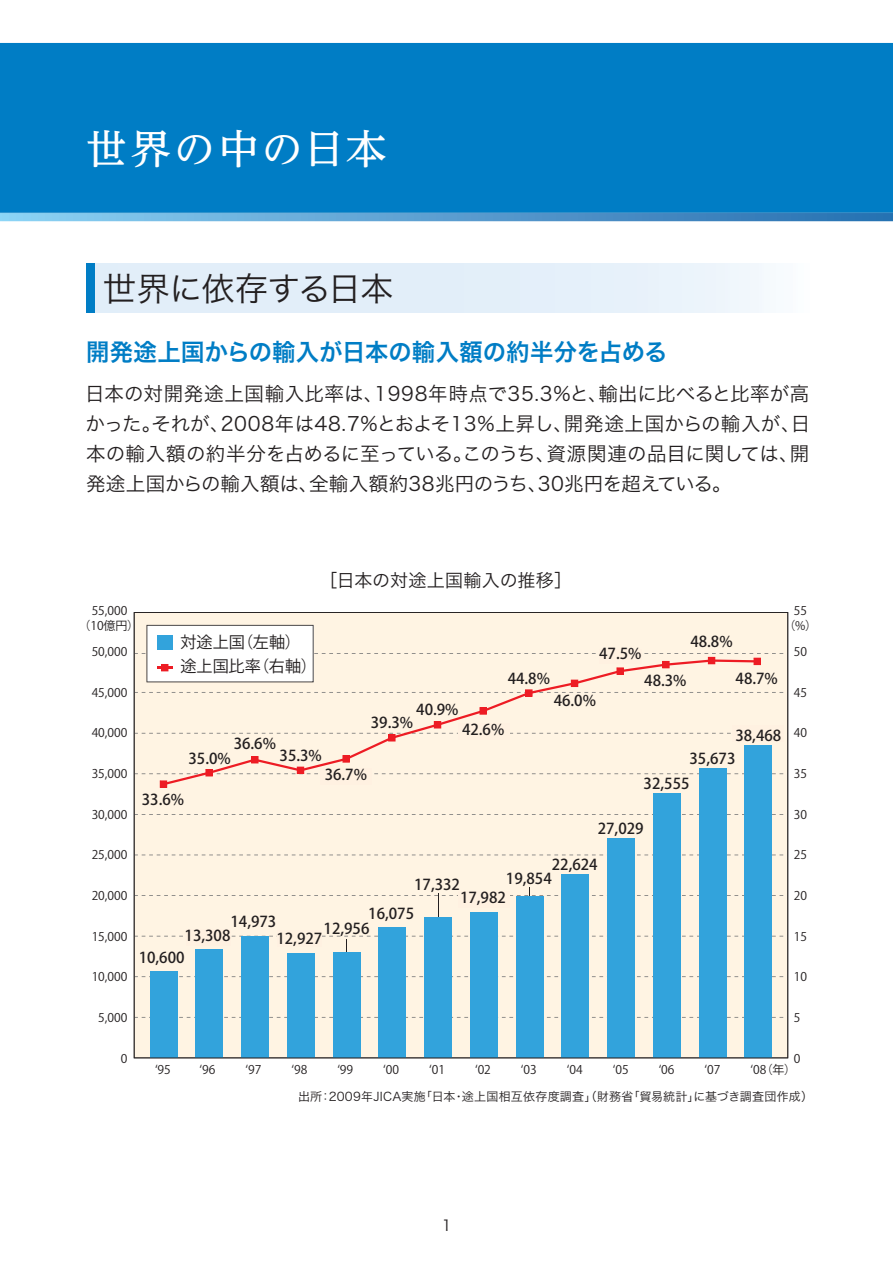
<style>
.page{position:relative;width:893px;height:1263px;background:#fff}
.page>*{position:absolute;margin:0;border:0;box-sizing:border-box;transform-origin:0 0}
.t1{font:40.5px "UD Reimin Pro Medium 90 pv RKSJ H";letter-spacing:.08em;color:#fff}
.t2{font:33px "Hira Kaku Pro W3 90 pv RKSJ H";letter-spacing:-.025em;color:#231f20}
.t3{font:24px "Hira Kaku Pro W6 90 pv RKSJ H";color:#007dc5}
.t4{font:19.5px/30px "Hira Kaku Pro W3 90 pv RKSJ H";letter-spacing:.005em;color:#231f20;text-align:justify}
.t5{font:18px "Hira Kaku Pro W3 90 pv RKSJ H";letter-spacing:.02em;color:#231f20}
.t6{font:16.05px/23.5px "Koz Go Pro Regular 90 pv RKSJ H";color:#231f20}
.t7{font:15px "Koz Go Pro Medium 90 pv RKSJ H";color:#231f20}
.t8{font:15px "Hira Kaku Pro W3 90 pv RKSJ H";color:#231f20}
.t9{font:12px/14.5px "Koz Go Pro Regular 90 pv RKSJ H";color:#231f20;text-align:center}
.t10{font:12px "Hira Kaku Pro W3 90 pv RKSJ H";letter-spacing:.02em;color:#231f20}
</style>
<div class="page">
<div style="left:86px;top:264px;width:723px;height:49px;background:linear-gradient(to right,#ddebf8,#eff6fc)"></div>
<div style="left:86px;top:264px;width:9px;height:49px;background:#007dc5"></div>
<div style="left:0;top:43px;width:892px;height:170px;background:#007dc5"></div>
<svg style="left:0;top:213px;width:892px;height:8px;background:#5a9fd0"></svg>
<svg style="left:134px;top:612px;width:654px;height:446px;background:#ccdcdd"></svg>
<h1 class="t1" style="left:86px;top:134px;width:302px">世界の中の日本</h1>
<h2 class="t2" style="left:103px;top:277px;width:292px">世界に依存する日本</h2>
<p class="t3" style="left:86px;top:343px;width:582px">開発途上国からの輸入が日本の輸入額の約半分を占める</p>
<p class="t4" style="left:85px;top:381px;width:726px">日本の対開発途上国輸入比率は、1998年時点で35.3%と、輸出に比べると比率が高かった。それが、2008年は48.7%とおよそ13%上昇し、開発途上国からの輸入が、日本の輸入額の約半分を占めるに至っている。このうち、資源関連の品目に関しては、開発途上国からの輸入額は、全輸入額約38兆円のうち、30兆円を超えている。</p>
<p class="t5" style="left:319px;top:574px;width:254px">［日本の対途上国輸入の推移］</p>
<p class="t9" style="left:79px;top:605px;width:62px">55,000（10億円）</p>
<p class="t9" style="left:783px;top:605px;width:35px">55（%）</p>
<p class="t9" style="left:92px;top:646px;width:37px">50,000</p>
<p class="t9" style="left:92px;top:687px;width:37px">45,000</p>
<p class="t9" style="left:92px;top:727px;width:37px">40,000</p>
<p class="t6" style="left:180px;top:633px;width:138px">対途上国（左軸）途上国比率（右軸）</p>
<p class="t7" style="left:234px;top:738px;width:44px">36.6%</p>
<p class="t7" style="left:279px;top:750px;width:44px">35.3%</p>
<p class="t7" style="left:188px;top:752px;width:44px">35.0%</p>
<p class="t7" style="left:507px;top:672px;width:44px">44.8%</p>
<p class="t7" style="left:599px;top:647px;width:44px">47.5%</p>
<p class="t7" style="left:690px;top:636px;width:44px">48.8%</p>
<p class="t7" style="left:644px;top:675px;width:44px">48.3%</p>
<p class="t7" style="left:735px;top:672px;width:44px">48.7%</p>
<p class="t7" style="left:416px;top:704px;width:44px">40.9%</p>
<p class="t7" style="left:371px;top:717px;width:44px">39.3%</p>
<p class="t7" style="left:462px;top:724px;width:44px">42.6%</p>
<p class="t7" style="left:553px;top:695px;width:44px">46.0%</p>
<p class="t7" style="left:735px;top:730px;width:47px">38,468</p>
<p class="t7" style="left:689px;top:753px;width:47px">35,673</p>
<p class="t9" style="left:794px;top:646px;width:15px">50</p>
<p class="t9" style="left:794px;top:687px;width:15px">45</p>
<p class="t9" style="left:794px;top:727px;width:15px">40</p>
<p class="t9" style="left:92px;top:768px;width:37px">35,000</p>
<p class="t7" style="left:325px;top:769px;width:44px">36.7%</p>
<p class="t7" style="left:643px;top:778px;width:47px">32,555</p>
<p class="t9" style="left:794px;top:768px;width:15px">35</p>
<p class="t7" style="left:142px;top:794px;width:44px">33.6%</p>
<p class="t9" style="left:92px;top:809px;width:37px">30,000</p>
<p class="t9" style="left:794px;top:809px;width:15px">30</p>
<p class="t7" style="left:597px;top:823px;width:47px">27,029</p>
<p class="t9" style="left:92px;top:849px;width:37px">25,000</p>
<p class="t9" style="left:92px;top:890px;width:37px">20,000</p>
<p class="t9" style="left:92px;top:931px;width:37px">15,000</p>
<p class="t7" style="left:552px;top:859px;width:47px">22,624</p>
<p class="t7" style="left:506px;top:873px;width:47px">19,854</p>
<p class="t7" style="left:414px;top:878px;width:47px">17,332</p>
<p class="t7" style="left:460px;top:892px;width:47px">17,982</p>
<p class="t7" style="left:368px;top:908px;width:47px">16,075</p>
<p class="t7" style="left:230px;top:916px;width:47px">14,973</p>
<p class="t7" style="left:323px;top:923px;width:47px">12,956</p>
<p class="t7" style="left:185px;top:930px;width:47px">13,308</p>
<p class="t7" style="left:276px;top:933px;width:47px">12,927</p>
<p class="t9" style="left:794px;top:849px;width:15px">25</p>
<p class="t9" style="left:794px;top:890px;width:15px">20</p>
<p class="t9" style="left:794px;top:931px;width:15px">15</p>
<p class="t7" style="left:139px;top:952px;width:47px">10,600</p>
<p class="t9" style="left:92px;top:971px;width:37px">10,000</p>
<p class="t9" style="left:794px;top:971px;width:15px">10</p>
<p class="t9" style="left:98px;top:1012px;width:31px">5,000</p>
<p class="t9" style="left:794px;top:1012px;width:8px">5</p>
<p class="t9" style="left:121px;top:1053px;width:8px">0</p>
<p class="t9" style="left:794px;top:1053px;width:8px">0</p>
<p class="t9" style="left:155px;top:1064px;width:17px">ʻ95</p>
<p class="t9" style="left:200px;top:1064px;width:17px">ʻ96</p>
<p class="t9" style="left:245px;top:1064px;width:17px">ʻ97</p>
<p class="t9" style="left:291px;top:1064px;width:17px">ʻ98</p>
<p class="t9" style="left:337px;top:1064px;width:17px">ʻ99</p>
<p class="t9" style="left:383px;top:1064px;width:17px">ʻ00</p>
<p class="t9" style="left:429px;top:1064px;width:17px">ʻ01</p>
<p class="t9" style="left:475px;top:1064px;width:17px">ʻ02</p>
<p class="t9" style="left:521px;top:1064px;width:17px">ʻ03</p>
<p class="t9" style="left:567px;top:1064px;width:17px">ʻ04</p>
<p class="t9" style="left:612px;top:1064px;width:17px">ʻ05</p>
<p class="t9" style="left:658px;top:1064px;width:17px">ʻ06</p>
<p class="t9" style="left:704px;top:1064px;width:17px">ʻ07</p>
<p class="t9" style="left:750px;top:1064px;width:47px">ʻ08（年）</p>
<p class="t10" style="left:298px;top:1092px;width:516px">出所：2009年JICA実施「日本・途上国相互依存度調査」（財務省「貿易統計」に基づき調査団作成）</p>
<p class="t8" style="left:442px;top:1220px;width:11px">1</p>
</div>
